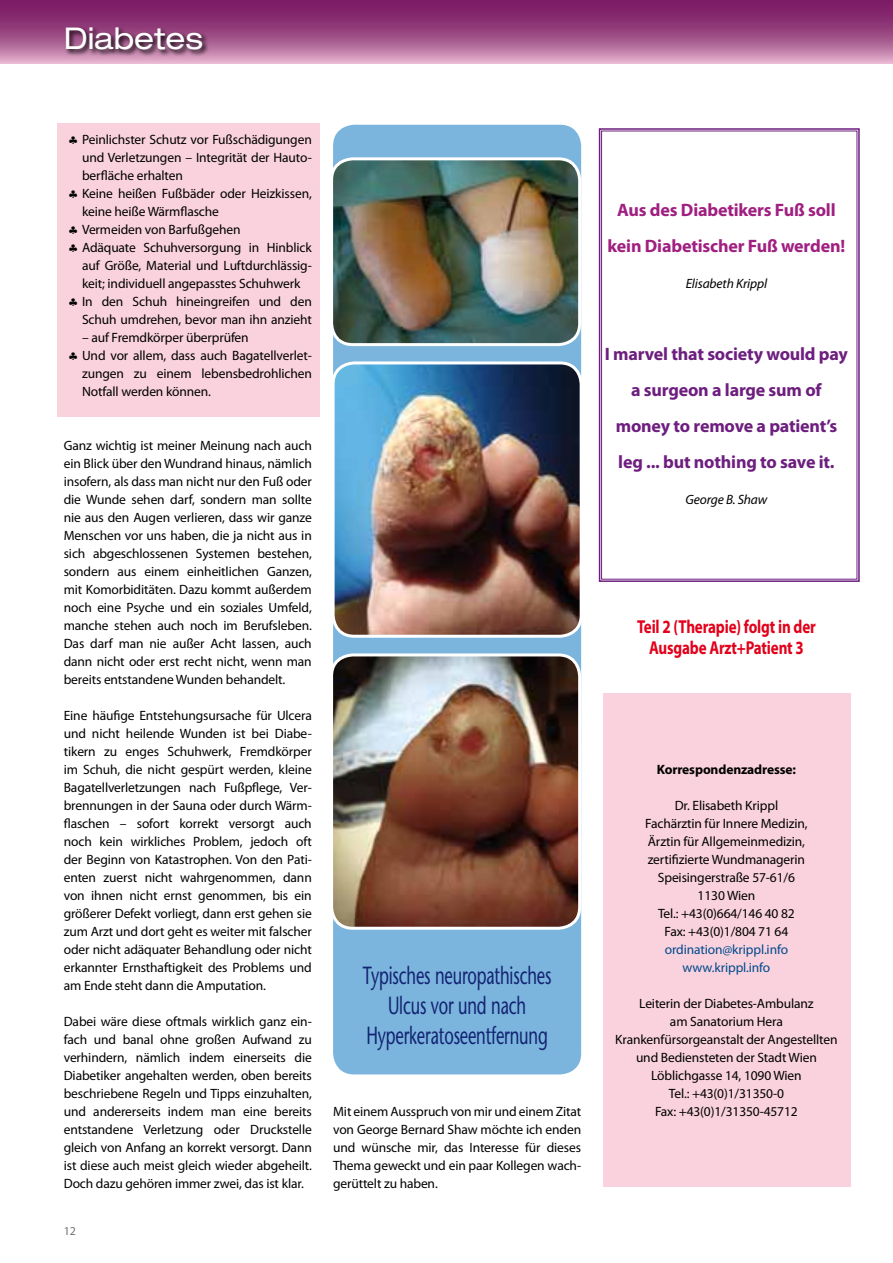
<style>
.page{position:relative;width:893px;height:1263px;background:#fff}
.page>*{position:absolute;margin:0;border:0;box-sizing:border-box;transform-origin:0 0}
.t1{font:expanded 30px "Helvetica Neue";color:#fff}
.t2{font:24.75px/30px "Stone Sans";letter-spacing:-.01em;color:#122372;text-align:center;scale:.67 1}
.t3{font:700 18.75px/21px "Myriad Pro";letter-spacing:-.01em;color:#e2001a;text-align:center;scale:.8 1}
.t4{font:700 18px/36px "Myriad Pro";letter-spacing:-.01em;color:#6d1e7e;text-align:center}
.t5{font:700 18px/36px "Myriad Pro";letter-spacing:-.01em;color:#a01f81;text-align:center}
.t6{font:13.5px/18px "Myriad Pro";letter-spacing:-.01em;color:#000;text-align:justify}
.t7{font:italic 13.5px "Myriad Pro";letter-spacing:-.01em;color:#000}
.t8{font:700 13.5px "Myriad Pro";letter-spacing:-.01em;color:#000}
.t9{font:12px "Myriad Pro";color:#707172}
.s1{color:#00498e}
</style>
<div class="page">
<svg style="left:0;top:0;width:893px;height:64px;background:#a05189"></svg>
<div style="left:65px;top:26px;width:145px;height:31px;background:#000;opacity:.9"></div>
<div style="left:603px;top:693px;width:247px;height:494px;background:#f9d2dd"></div>
<div style="left:57px;top:123px;width:262px;height:294px;background:#f9d2dd"></div>
<div style="left:333px;top:125px;width:248px;height:949px;background:#7bb4dd;border-radius:21px"></div>
<img style="left:333px;top:159px;width:247px;height:186px">
<div style="left:330px;top:157px;width:251px;height:189px;border:3px solid #fff;border-radius:21px"></div>
<img style="left:333px;top:363px;width:246px;height:273px">
<div style="left:332px;top:361px;width:251px;height:277px;border:3px solid #fff;border-radius:21px"></div>
<img style="left:333px;top:655px;width:245px;height:273px">
<div style="left:330px;top:653px;width:251px;height:277px;border:3px solid #fff;border-radius:21px"></div>
<svg style="left:598px;top:128px;width:262px;height:454px"></svg>
<div style="left:601px;top:131px;width:256px;height:448px;border:1px solid #6d1e7e"></div>
<p class="t1" style="left:64px;top:20px;width:141px">Diabetes</p>
<p class="t6" style="left:68px;top:130px;width:245px">♣ Peinlichster Schutz vor Fußschädigungen</p>
<p class="t6" style="left:82px;top:148px;width:231px">und Verletzungen – Integrität der Hauto-</p>
<p class="t6" style="left:82px;top:166px;width:102px">berfläche erhalten</p>
<p class="t6" style="left:68px;top:184px;width:245px">♣ Keine heißen Fußbäder oder Heizkissen,</p>
<p class="t6" style="left:82px;top:202px;width:138px">keine heiße Wärmflasche</p>
<p class="t6" style="left:68px;top:220px;width:174px">♣ Vermeiden von Barfußgehen</p>
<p class="t6" style="left:68px;top:238px;width:245px">♣ Adäquate Schuhversorgung in Hinblick</p>
<p class="t6" style="left:82px;top:256px;width:231px">auf Größe, Material und Luftdurchlässig-</p>
<p class="t6" style="left:82px;top:274px;width:220px">keit; individuell angepasstes Schuhwerk</p>
<p class="t6" style="left:68px;top:292px;width:245px">♣ In den Schuh hineingreifen und den</p>
<p class="t6" style="left:82px;top:310px;width:231px">Schuh umdrehen, bevor man ihn anzieht</p>
<p class="t6" style="left:82px;top:328px;width:168px">– auf Fremdkörper überprüfen</p>
<p class="t6" style="left:68px;top:346px;width:245px">♣ Und vor allem, dass auch Bagatellverlet-</p>
<p class="t6" style="left:82px;top:364px;width:231px">zungen zu einem lebensbedrohlichen</p>
<p class="t6" style="left:82px;top:382px;width:130px">Notfall werden können.</p>
<p class="t6" style="left:64px;top:436px;width:250px">Ganz wichtig ist meiner Meinung nach auch ein Blick über den Wundrand hinaus, nämlich insofern, als dass man nicht nur den Fuß oder die Wunde sehen darf, sondern man sollte nie aus den Augen verlieren, dass wir ganze Menschen vor uns haben, die ja nicht aus in sich abgeschlossenen Systemen bestehen, sondern aus einem einheitlichen Ganzen, mit Komorbiditäten. Dazu kommt außerdem noch eine Psyche und ein soziales Umfeld, manche stehen auch noch im Berufsleben.<br>Das darf man nie außer Acht lassen, auch dann nicht oder erst recht nicht, wenn man bereits entstandene Wunden behandelt.</p>
<p class="t6" style="left:64px;top:706px;width:250px">Eine häufige Entstehungsursache für Ulcera und nicht heilende Wunden ist bei Diabe&shy;tikern zu enges Schuhwerk, Fremdkörper im Schuh, die nicht gespürt werden, kleine Bagatellverletzungen nach Fußpflege, Ver&shy;brennungen in der Sauna oder durch Wärm&shy;flaschen – sofort korrekt versorgt auch noch kein wirkliches Problem, jedoch oft der Beginn von Katastrophen. Von den Pati&shy;enten zuerst nicht wahrgenommen, dann von ihnen nicht ernst genommen, bis ein größerer Defekt vorliegt, dann erst gehen sie zum Arzt und dort geht es weiter mit falscher oder nicht adäquater Behandlung oder nicht erkannter Ernsthaftigkeit des Problems und am Ende steht dann die Amputation.</p>
<p class="t6" style="left:64px;top:1012px;width:250px">Dabei wäre diese oftmals wirklich ganz ein&shy;fach und banal ohne großen Aufwand zu verhindern, nämlich indem einerseits die Diabetiker angehalten werden, oben bereits beschriebene Regeln und Tipps einzuhalten, und andererseits indem man eine bereits entstandene Verletzung oder Druckstelle gleich von Anfang an korrekt versorgt. Dann ist diese auch meist gleich wieder abgeheilt.<br>Doch dazu gehören immer zwei, das ist klar.</p>
<p class="t9" style="left:64px;top:1223px;width:14px">12</p>
<p class="t2" style="left:363px;top:961px;width:283px">Typisches neuropathisches<br>Ulcus vor und nach<br>Hyperkeratoseentfernung</p>
<p class="t6" style="left:333px;top:1102px;width:250px">Mit einem Ausspruch von mir und einem Zitat von George Bernard Shaw möchte ich enden und wünsche mir, das Interesse für dieses Thema geweckt und ein paar Kollegen wach&shy;gerüttelt zu haben.</p>
<p class="t5" style="left:608px;top:191px;width:239px">Aus des Diabetikers Fuß soll kein Diabetischer Fuß werden!</p>
<p class="t7" style="left:686px;top:275px;width:83px">Elisabeth Krippl</p>
<p class="t4" style="left:605px;top:335px;width:245px">I marvel that society would pay a surgeon a large sum of money to remove a patient’s leg ... but nothing to save it.</p>
<p class="t7" style="left:685px;top:491px;width:83px">George B. Shaw</p>
<p class="t3" style="left:637px;top:616px;width:225px">Teil 2 (Therapie) folgt in der<br>Ausgabe Arzt+Patient 3</p>
<p class="t8" style="left:657px;top:761px;width:141px">Korrespondenzadresse:</p>
<p class="t6" style="left:645px;top:796px;width:164px;text-align:center">Dr. Elisabeth Krippl<br>Fachärztin für Innere Medizin,<br>Ärztin für Allgemeinmedizin, zertifizierte Wundmanagerin<br>Speisingerstraße 57-61/6<br>1130 Wien<br>Tel.: +43(0)664/146 40 82<br>Fax: +43(0)1/804 71 64 <span class="s1">ordination@krippl.info www.krippl.info</span></p>
<p class="t6" style="left:615px;top:994px;width:224px;text-align:center">Leiterin der Diabetes-Ambulanz<br>am Sanatorium Hera<br>Krankenfürsorgeanstalt der Angestellten und Bediensteten der Stadt Wien<br>Löblichgasse 14, 1090 Wien<br>Tel.: +43(0)1/31350-0<br>Fax: +43(0)1/31350-45712</p>
</div>
